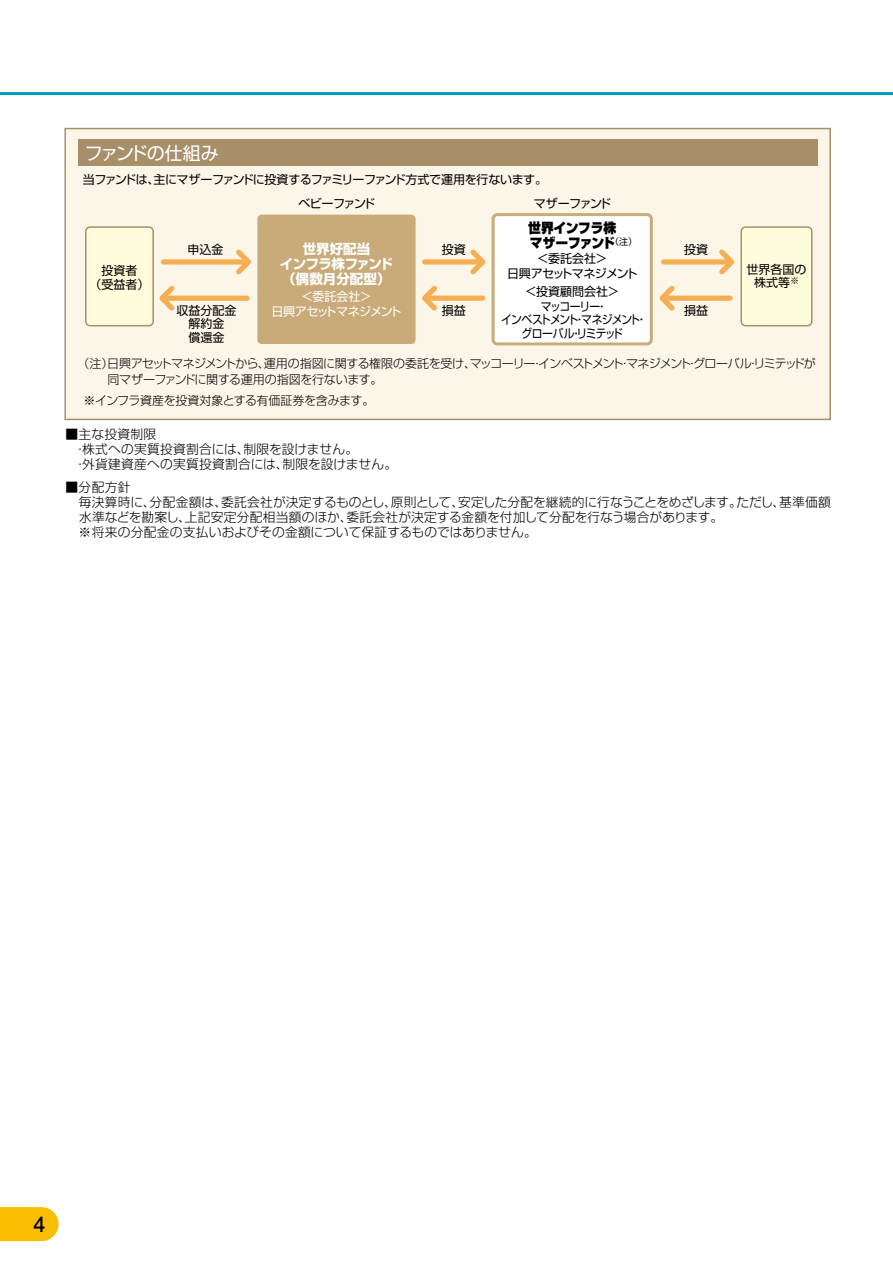
<style>
.page{position:relative;width:893px;height:1263px;background:#fff}
.page>*{position:absolute;margin:0;border:0;box-sizing:border-box;transform-origin:0 0}
.t1{font:700 21px "Futo Go B101 Pro";color:#000}
.t2{font:18px "Shin Go Pr 5";letter-spacing:-.045em;color:#fff}
.t3{font:700 13.5px/15px "Shin Go Pr 5";color:#fff;text-align:center}
.t4{font:900 13.5px/15px "Shin Go Pr 5";letter-spacing:-.025em;color:#000;scale:.95 1}
.t5{font:300 12.75px/15px "Shin Go Pr 5";letter-spacing:.01em;color:#000}
.t6{font:300 12px/16.5px "Shin Go Pr 5";letter-spacing:-.04em;color:#000}
.t7{font:12px/24.8px "Shin Go Pr 5";letter-spacing:-.035em;color:#000;text-align:center}
.t8{font:12px/13.5px "Shin Go Pr 5";letter-spacing:-.075em;color:#000;text-align:center;scale:.9 1}
.t9{font:12px/13.5px "Shin Go Pr 5";color:#000;text-align:center}
.t10{font:12px/15px "Shin Go Pr 5";letter-spacing:-.045em;color:#fff;text-align:center}
.t11{font:12px/15px "Shin Go Pr 5";letter-spacing:-.015em;color:#000;text-align:center}
.t12{font:12px "Shin Go Pr 5";letter-spacing:-.085em;color:#000}
</style>
<div class="page">
<hr style="left:0;top:92px;width:893px;height:3px;background:#009bb6">
<svg style="left:0;top:1207px;width:59px;height:34px"></svg>
<div style="left:65px;top:129px;width:765px;height:290px;background:#fbf6e8"></div>
<div style="left:64px;top:128px;width:767px;height:292px;border:2px solid #a79069"></div>
<div style="left:78px;top:140px;width:740px;height:26px;background:#a79069"></div>
<div style="left:86px;top:227px;width:67px;height:99px;background:#fffcdb;border-radius:4px"></div>
<div style="left:85px;top:226px;width:69px;height:100px;border:2px solid #a79069;border-radius:4px"></div>
<svg style="left:470px;top:249px;width:16px;height:26px"></svg>
<div style="left:425px;top:259px;width:54px;height:6px;background:#f6ae54"></div>
<svg style="left:422px;top:285px;width:20px;height:26px"></svg>
<div style="left:429px;top:296px;width:54px;height:5px;background:#f6ae54"></div>
<svg style="left:236px;top:249px;width:15px;height:26px"></svg>
<div style="left:164px;top:259px;width:81px;height:6px;background:#f6ae54"></div>
<svg style="left:159px;top:285px;width:20px;height:26px"></svg>
<div style="left:166px;top:296px;width:81px;height:5px;background:#f6ae54"></div>
<svg style="left:719px;top:249px;width:16px;height:26px"></svg>
<div style="left:664px;top:259px;width:64px;height:6px;background:#f6ae54"></div>
<svg style="left:659px;top:285px;width:20px;height:26px"></svg>
<div style="left:666px;top:296px;width:64px;height:5px;background:#f6ae54"></div>
<div style="left:257px;top:215px;width:159px;height:129px;background:#c9aa79;border-radius:4px"></div>
<div style="left:493px;top:215px;width:158px;height:129px;background:#fff;border-radius:4px"></div>
<div style="left:492px;top:213px;width:161px;height:132px;border:3px solid #c9aa79;border-radius:4px"></div>
<div style="left:741px;top:227px;width:71px;height:99px;background:#fffcdb;border-radius:4px"></div>
<div style="left:740px;top:226px;width:72px;height:100px;border:2px solid #a79069;border-radius:4px"></div>
<h2 class="t2" style="left:85px;top:138px;width:135px">ファンドの仕組み</h2>
<p class="t7" style="left:298px;top:165px;width:250px;text-align:left;text-indent:-216px">当ファンドは、主にマザーファンドに投資するファミリーファンド方式で運用を行ないます。ベビーファンド</p>
<p class="t7" style="left:187px;top:236px;width:37px">申込金</p>
<p class="t12" style="left:534px;top:194px;width:79px">マザーファンド</p>
<p class="t4" style="left:528px;top:219px;width:116px">世界インフラ株<br>マザーファンド<sup>（注）</sup></p>
<p class="t7" style="left:507px;top:249px;width:132px;line-height:15px">＜委託会社＞<br>日興アセットマネジメント</p>
<p class="t11" style="left:525px;top:282px;width:95px">＜投資顧問会社＞マッコーリー・</p>
<p class="t8" style="left:501px;top:312px;width:164px">インベストメント・マネジメント・グローバル・リミテッド</p>
<p class="t3" style="left:280px;top:241px;width:114px">世界好配当<br>インフラ株ファンド（偶数月分配型）</p>
<p class="t10" style="left:271px;top:288px;width:132px">＜委託会社＞<br>日興アセットマネジメント</p>
<p class="t7" style="left:442px;top:236px;width:25px">投資</p>
<p class="t7" style="left:684px;top:236px;width:25px">投資</p>
<p class="t7" style="left:89px;top:263px;width:61px;line-height:13.5px">投資者<br>（受益者）</p>
<p class="t9" style="left:746px;top:261px;width:61px">世界各国の株式等<sup>※</sup></p>
<p class="t9" style="left:177px;top:302px;width:61px">収益分配金解約金<br>償還金</p>
<p class="t7" style="left:442px;top:297px;width:25px">損益</p>
<p class="t7" style="left:684px;top:297px;width:25px">損益</p>
<p class="t6" style="left:107px;top:354px;width:710px;text-indent:-30px">（注）日興アセットマネジメントから、運用の指図に関する権限の委託を受け、マッコーリー・インベストメント・マネジメント・グローバル・リミテッドが同マザーファンドに関する運用の指図を行ないます。</p>
<p class="t6" style="left:83px;top:391px;width:292px">※インフラ資産を投資対象とする有価証券を含みます。</p>
<p class="t5" style="left:66px;top:425px;width:333px">■主な投資制限<br>　・株式への実質投資割合には、制限を設けません。<br>　・外貨建資産への実質投資割合には、制限を設けません。</p>
<p class="t5" style="left:66px;top:478px;width:66px">■分配方針</p>
<p class="t5" style="left:66px;top:493px;width:767px">　毎決算時に、分配金額は、委託会社が決定するものとし、原則として、安定した分配を継続的に行なうことをめざします。ただし、基準価額</p>
<p class="t5" style="left:79px;top:508px;width:646px">水準などを勘案し、上記安定分配相当額のほか、委託会社が決定する金額を付加して分配を行なう場合があります。</p>
<p class="t5" style="left:66px;top:523px;width:473px">　※将来の分配金の支払いおよびその金額について保証するものではありません。</p>
<h1 class="t1" style="left:34px;top:1207px;width:13px">4</h1>
</div>
